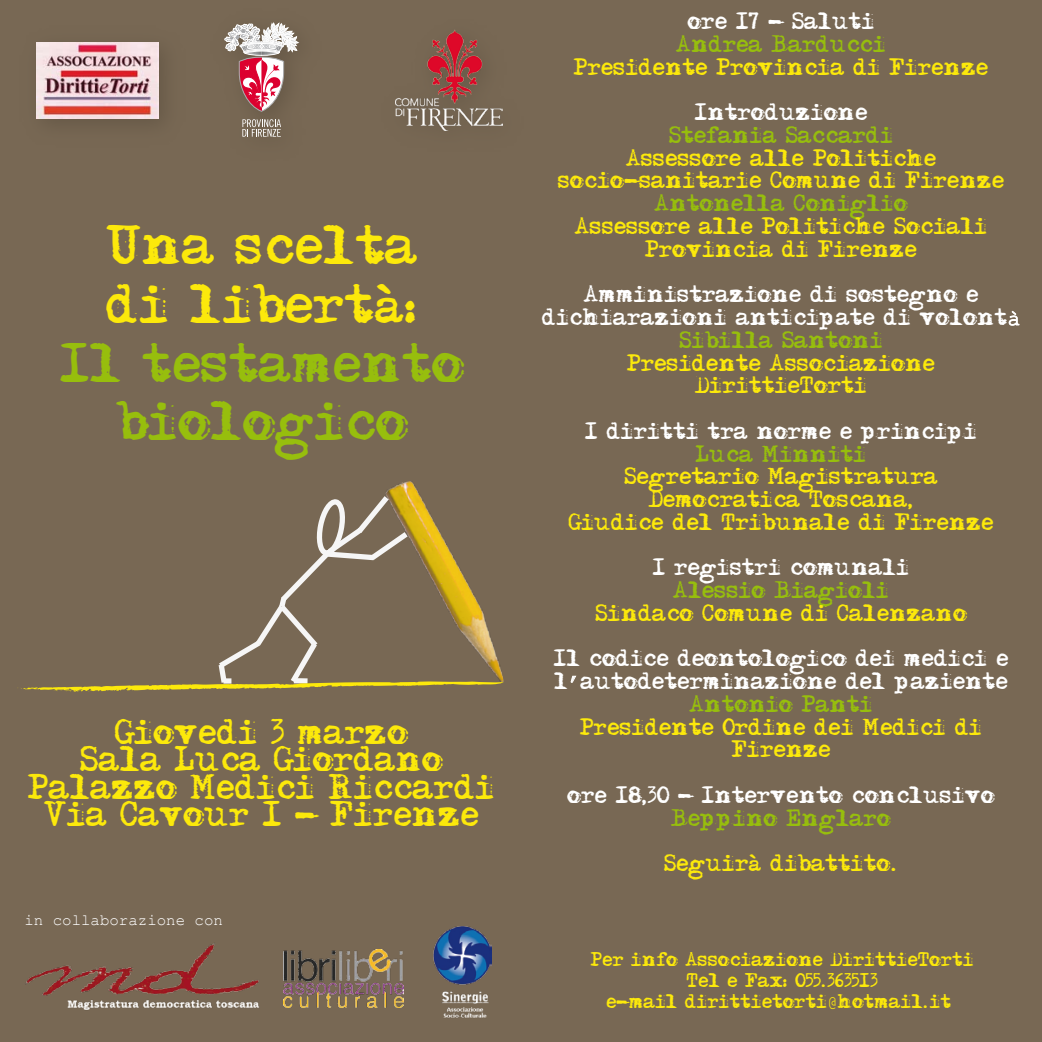
<style>
.page{position:relative;width:1042px;height:1042px;background:#fff}
.page>*{position:absolute;margin:0;border:0;box-sizing:border-box;transform-origin:0 0}
.t1{font:49px/58.8px "Adler";color:#97be0d;text-align:center}
.t2{font:49px/58.8px "Adler";color:#fce90b}
.t3{font:31.5px/27.3px "Adler";color:#fce90b;text-align:center}
.t4{font:21px/22.8px "Adler";color:#fce90b;text-align:center}
.t5{font:21px/22.8px "Adler";color:#fff;text-align:center}
.t6{font:21px "Adler";color:#97be0d}
.t7{font:17.5px/21px "Adler";color:#fce90b;text-align:center}
.t8{font:15.75px "Courier New";color:#fff}
.s1{font-family:"Courier New"}
.s2{color:#97be0d}
</style>
<div class="page">
<div style="left:0;top:1px;width:1042px;height:1041px;background:#786854"></div>
<img style="left:25px;top:943px;width:234px;height:67px">
<img style="left:283px;top:949px;width:121px;height:59px">
<img style="left:433px;top:926px;width:59px;height:92px">
<svg style="left:21px;top:490px;width:482px;height:202px"></svg>
<svg style="left:242px;top:119px;width:39px;height:18px"></svg>
<svg style="left:225px;top:22px;width:74px;height:90px"></svg>
<img style="left:36px;top:42px;width:127px;height:82px">
<img style="left:37px;top:43px;width:122px;height:76px">
<img style="left:395px;top:30px;width:107px;height:101px">
<svg style="left:1008px;top:310px;width:12px;height:16px"></svg>
<svg style="left:570px;top:675px;width:7px;height:8px"></svg>
<h1 class="t2" style="left:107px;top:225px;width:314px">Una scelta di libertà:</h1>
<h1 class="t1" style="left:61px;top:342px;width:406px">Il testamento biologico</h1>
<h2 class="t3" style="left:28px;top:724px;width:468px">Giovedi 3 marzo<br>Sala Luca Giordano<br>Palazzo Medici Riccardi<br>Via Cavour 1 - Firenze</h2>
<p class="t8" style="left:24px;top:910px;width:200px">in collaborazione con</p>
<p class="t5" style="left:688px;top:14px;width:189px">ore 17 - Saluti</p>
<p class="t6" style="left:676px;top:35px;width:211px">Andrea Barducci</p>
<p class="t4" style="left:574px;top:59px;width:416px">Presidente Provincia di Firenze</p>
<p class="t5" style="left:695px;top:105px;width:174px">Introduzione</p>
<p class="t6" style="left:669px;top:126px;width:226px">Stefania Saccardi</p>
<p class="t4" style="left:558px;top:150px;width:448px">Assessore alle Politiche socio-sanitarie Comune di Firenze</p>
<p class="t6" style="left:654px;top:194px;width:255px">Antonella Coniglio</p>
<p class="t4" style="left:575px;top:218px;width:414px">Assessore alle Politiche Sociali<br>Provincia di Firenze</p>
<p class="t5" style="left:542px;top:286px;width:479px">Amministrazione di sostegno e dichiarazioni anticipate di volont<span class="s1">à<br></span><span class="s2">Sibilla Santoni</span></p>
<p class="t4" style="left:627px;top:355px;width:310px">Presidente Associazione<br>DirittieTorti</p>
<p class="t5" style="left:585px;top:423px;width:394px">I diritti tra norme e principi</p>
<p class="t6" style="left:696px;top:444px;width:172px">Luca Minniti</p>
<p class="t4" style="left:569px;top:468px;width:427px">Segretario Magistratura<br>Democratica Toscana,<br>Giudice del Tribunale di Firenze</p>
<p class="t5" style="left:653px;top:559px;width:258px">I registri comunali</p>
<p class="t6" style="left:673px;top:581px;width:217px">Alessio Biagioli</p>
<p class="t4" style="left:595px;top:605px;width:373px">Sindaco Comune di Calenzano</p>
<p class="t5" style="left:554px;top:650px;width:456px">Il codice deontologico dei medici e l<span class="s1">’</span>autodeterminazione del paziente<br><span class="s2">Antonio Panti</span></p>
<p class="t4" style="left:580px;top:719px;width:404px">Presidente Ordine dei Medici di<br>Firenze</p>
<p class="t5" style="left:567px;top:787px;width:429px">ore 18,30 - Intervento conclusivo</p>
<p class="t6" style="left:671px;top:808px;width:221px">Beppino Englaro</p>
<p class="t4" style="left:664px;top:855px;width:236px">Seguirà dibattito.</p>
<p class="t7" style="left:591px;top:952px;width:384px">Per info Associazione DirittieTorti<br>Tel e Fax: 055.363513<br>e-mail dirittietorti<span class="s1">@</span>hotmail.it</p>
</div>
